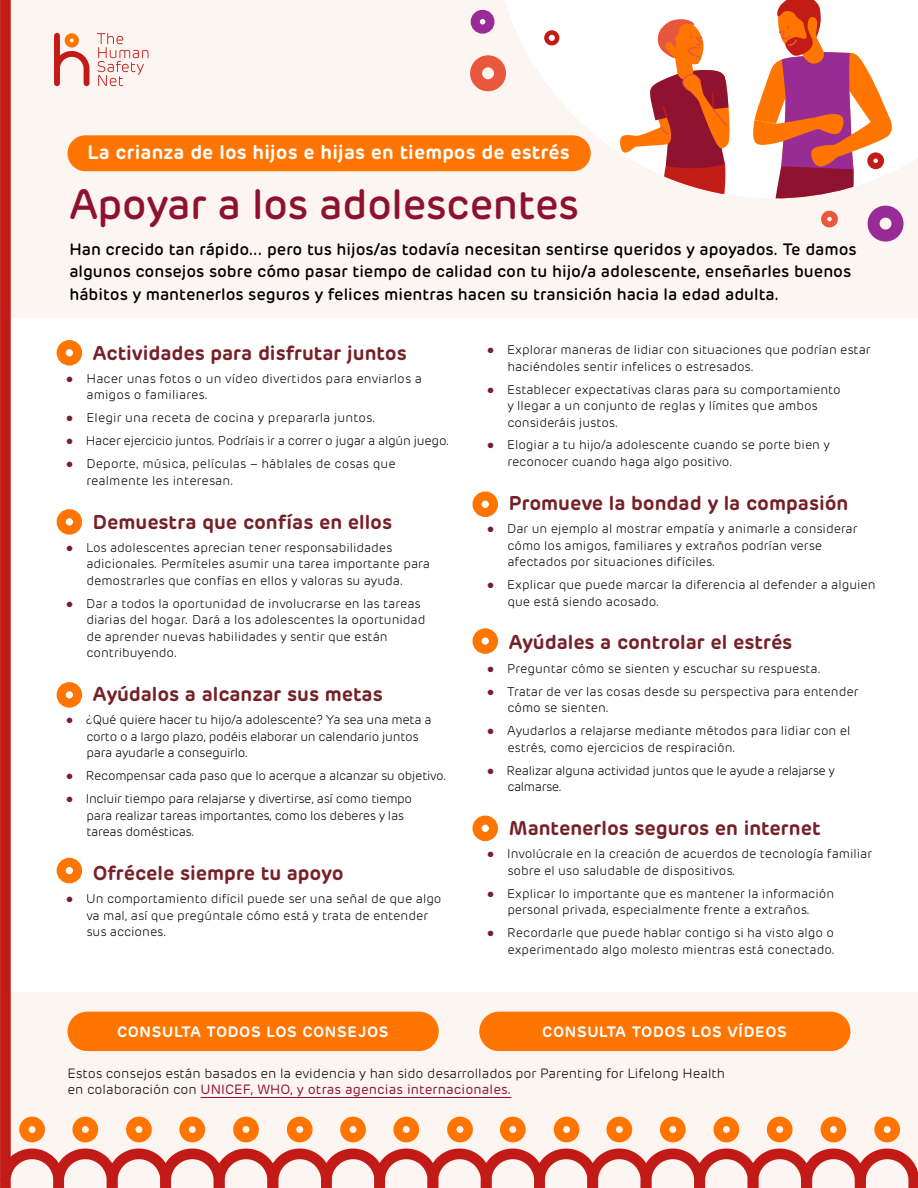
<style>
.page{position:relative;width:918px;height:1188px;background:#fff}
.page>*{position:absolute;margin:0;border:0;box-sizing:border-box;transform-origin:0 0}
.t1{font:500 42px "Rubrik";letter-spacing:-.01em;color:#8e1230}
.t2{font:600 19.8px "Rubrik";color:#752127}
.t3{font:600 19.5px "Rubrik";letter-spacing:.01em;color:#fff}
.t4{font:500 16.5px/22.5px "Rubrik";color:#000}
.t5{font:600 15px "Rubrik";letter-spacing:.05em;color:#fff}
.t6{font:300 13.5px/16.5px "Rubrik";color:#000}
.t7{font:300 12.75px/16.5px "Rubrik";color:#000}
.t8{font:300 12.75px/16.5px "Rubrik";letter-spacing:-.02em;color:#000}
.t9{font:300 12.75px/16.5px "Rubrik";letter-spacing:-.025em;color:#000}
.s1{font-family:"Arial";font-weight:400;color:#752127}
.s2{font-weight:400;color:#8e1230}
</style>
<div class="page">
<div style="left:0;top:0;width:918px;height:318px;background:#fdf5f1"></div>
<div style="left:0;top:993px;width:918px;height:195px;background:#fdf5f1"></div>
<div style="left:895px;top:0;width:23px;height:170px;background:#fff"></div>
<svg style="left:504px;top:0;width:248px;height:197px;fill:#fff"></svg>
<svg style="left:618px;top:19px;width:112px;height:178px"></svg>
<svg style="left:752px;top:0;width:143px;height:198px"></svg>
<svg style="left:64px;top:33px;width:25px;height:53px"></svg>
<svg style="left:97px;top:33px;width:51px;height:53px"></svg>
<div style="left:868px;top:206px;width:36px;height:36px;border:12px solid #982b95;border-radius:50%"></div>
<div style="left:470px;top:55px;width:36px;height:36px;border:12px solid #e9573d;border-radius:50%"></div>
<div style="left:471px;top:10px;width:24px;height:24px;border:9px solid #982b95;border-radius:50%"></div>
<div style="left:821px;top:211px;width:17px;height:16px;border:6px solid #e9573d;border-radius:50%"></div>
<div style="left:867px;top:152px;width:17px;height:17px;border:6px solid #c21b17;border-radius:50%"></div>
<div style="left:544px;top:30px;width:15px;height:15px;border:4px solid #c21b17;border-radius:50%"></div>
<svg style="left:72px;top:1117px;width:26px;height:25px"></svg>
<svg style="left:0;top:0;width:64px;height:1188px"></svg>
<svg style="left:126px;top:1117px;width:26px;height:25px"></svg>
<svg style="left:179px;top:1117px;width:26px;height:25px"></svg>
<svg style="left:233px;top:1117px;width:26px;height:25px"></svg>
<svg style="left:287px;top:1117px;width:26px;height:25px"></svg>
<svg style="left:340px;top:1117px;width:26px;height:25px"></svg>
<svg style="left:393px;top:1117px;width:26px;height:25px"></svg>
<svg style="left:447px;top:1117px;width:26px;height:25px"></svg>
<svg style="left:554px;top:1117px;width:25px;height:25px"></svg>
<svg style="left:500px;top:1117px;width:26px;height:25px"></svg>
<svg style="left:606px;top:1117px;width:26px;height:25px"></svg>
<svg style="left:660px;top:1117px;width:26px;height:25px"></svg>
<svg style="left:714px;top:1117px;width:25px;height:25px"></svg>
<svg style="left:767px;top:1117px;width:26px;height:25px"></svg>
<svg style="left:821px;top:1117px;width:25px;height:25px"></svg>
<svg style="left:874px;top:1117px;width:26px;height:25px"></svg>
<svg style="left:53px;top:1149px;width:865px;height:39px"></svg>
<div style="left:57px;top:340px;width:25px;height:26px;border:9px solid #ff7500;border-radius:50%"></div>
<div style="left:473px;top:492px;width:25px;height:25px;border:9px solid #ff7500;border-radius:50%"></div>
<div style="left:473px;top:628px;width:25px;height:26px;border:9px solid #ff7500;border-radius:50%"></div>
<div style="left:473px;top:816px;width:25px;height:25px;border:9px solid #ff7500;border-radius:50%"></div>
<div style="left:57px;top:509px;width:25px;height:26px;border:9px solid #ff7500;border-radius:50%"></div>
<div style="left:57px;top:682px;width:25px;height:26px;border:9px solid #ff7500;border-radius:50%"></div>
<div style="left:57px;top:858px;width:25px;height:25px;border:9px solid #ff7500;border-radius:50%"></div>
<div style="left:68px;top:1012px;width:371px;height:39px;background:#ff7500;border-radius:20px"></div>
<div style="left:479px;top:1012px;width:371px;height:39px;background:#ff7500;border-radius:20px"></div>
<hr style="left:201px;top:1097px;width:310px;height:1px;background:#8e1230">
<div style="left:68px;top:135px;width:523px;height:36px;background:#ff7500;border-radius:18px"></div>
<h3 class="t3" style="left:88px;top:140px;width:483px">La crianza de los hijos e hijas en tiempos de estrés</h3>
<h1 class="t1" style="left:69px;top:178px;width:511px">Apoyar a los adolescentes</h1>
<p class="t4" style="left:69px;top:238px;width:789px">Han crecido tan rápido... pero tus hijos/as todavía necesitan sentirse queridos y apoyados. Te damos algunos consejos sobre cómo pasar tiempo de calidad con tu hijo/a adolescente, enseñarles buenos hábitos y mantenerlos seguros y felices mientras hacen su transición hacia la edad adulta.</p>
<h2 class="t2" style="left:93px;top:340px;width:315px">Actividades para disfrutar juntos</h2>
<p class="t7" style="left:86px;top:370px;width:337px;text-indent:-21px"><span class="s1">●</span> Hacer unas fotos o un vídeo divertidos para enviarlos a amigos o familiares.</p>
<p class="t7" style="left:66px;top:410px;width:311px"><span class="s1">●</span> Elegir una receta de cocina y prepararla juntos.</p>
<p class="t8" style="left:66px;top:433px;width:385px"><span class="s1">●</span> Hacer ejercicio juntos. Podríais ir a correr o jugar a algún juego.</p>
<p class="t7" style="left:86px;top:456px;width:311px;text-indent:-21px"><span class="s1">●</span> Deporte, música, películas – háblales de cosas que realmente les interesan.</p>
<h2 class="t2" style="left:93px;top:509px;width:301px">Demuestra que confías en ellos</h2>
<p class="t7" style="left:86px;top:540px;width:345px;text-indent:-21px"><span class="s1">●</span> Los adolescentes aprecian tener responsabilidades adicionales. Permíteles asumir una tarea importante para demostrarles que confías en ellos y valoras su ayuda.</p>
<p class="t7" style="left:86px;top:595px;width:341px;text-indent:-21px"><span class="s1">●</span> Dar a todos la oportunidad de involucrarse en las tareas diarias del hogar. Dará a los adolescentes la oportunidad de aprender nuevas habilidades y sentir que están contribuyendo.</p>
<h2 class="t2" style="left:93px;top:682px;width:291px">Ayúdalos a alcanzar sus metas</h2>
<p class="t8" style="left:86px;top:712px;width:347px;text-indent:-21px"><span class="s1">●</span> ¿Qué quiere hacer tu hijo/a adolescente? Ya sea una meta a corto o a largo plazo, podéis elaborar un calendario juntos para ayudarle a conseguirlo.</p>
<p class="t8" style="left:66px;top:768px;width:382px"><span class="s1">●</span> Recompensar cada paso que lo acerque a alcanzar su objetivo.</p>
<p class="t8" style="left:86px;top:791px;width:327px;text-indent:-21px"><span class="s1">●</span> Incluir tiempo para relajarse y divertirse, así como tiempo para realizar tareas importantes, como los deberes y las tareas domésticas.</p>
<h2 class="t2" style="left:93px;top:861px;width:252px">Ofrécele siempre tu apoyo</h2>
<p class="t7" style="left:86px;top:891px;width:357px;text-indent:-21px"><span class="s1">●</span> Un comportamiento difícil puede ser una señal de que algo va mal, así que pregúntale cómo está y trata de entender sus acciones.</p>
<p class="t7" style="left:507px;top:342px;width:365px;text-indent:-21px"><span class="s1">●</span> Explorar maneras de lidiar con situaciones que podrían estar haciéndoles sentir infelices o estresados.</p>
<p class="t7" style="left:507px;top:381px;width:335px;text-indent:-21px"><span class="s1">●</span> Establecer expectativas claras para su comportamiento y llegar a un conjunto de reglas y límites que ambos consideráis justos.</p>
<p class="t7" style="left:507px;top:437px;width:324px;text-indent:-21px"><span class="s1">●</span> Elogiar a tu hijo/a adolescente cuando se porte bien y reconocer cuando haga algo positivo.</p>
<h2 class="t2" style="left:509px;top:490px;width:341px">Promueve la bondad y la compasión</h2>
<p class="t7" style="left:507px;top:521px;width:352px;text-indent:-21px"><span class="s1">●</span> Dar un ejemplo al mostrar empatía y animarle a considerar cómo los amigos, familiares y extraños podrían verse afectados por situaciones difíciles.</p>
<p class="t7" style="left:507px;top:577px;width:370px;text-indent:-21px"><span class="s1">●</span> Explicar que puede marcar la diferencia al defender a alguien que está siendo acosado.</p>
<h2 class="t2" style="left:509px;top:630px;width:285px">Ayúdales a controlar el estrés</h2>
<p class="t7" style="left:487px;top:660px;width:336px"><span class="s1">●</span> Preguntar cómo se sienten y escuchar su respuesta.</p>
<p class="t7" style="left:507px;top:683px;width:353px;text-indent:-21px"><span class="s1">●</span> Tratar de ver las cosas desde su perspectiva para entender cómo se sienten.</p>
<p class="t7" style="left:507px;top:723px;width:345px;text-indent:-21px"><span class="s1">●</span> Ayudarlos a relajarse mediante métodos para lidiar con el estrés, como ejercicios de respiración.</p>
<p class="t9" style="left:507px;top:762px;width:329px;text-indent:-21px"><span class="s1">●</span> Realizar alguna actividad juntos que le ayude a relajarse y calmarse.</p>
<h2 class="t2" style="left:509px;top:815px;width:313px">Mantenerlos seguros en internet</h2>
<p class="t7" style="left:507px;top:846px;width:366px;text-indent:-21px"><span class="s1">●</span> Involúcrale en la creación de acuerdos de tecnología familiar sobre el uso saludable de dispositivos.</p>
<p class="t7" style="left:487px;top:885px;width:349px;text-align:center"><span class="s1">●</span> Explicar lo importante que es mantener la información personal privada, especialmente frente a extraños.</p>
<p class="t7" style="left:487px;top:925px;width:350px;text-align:right"><span class="s1">●</span> Recordarle que puede hablar contigo si ha visto algo o experimentado algo molesto mientras está conectado.</p>
<p class="t5" style="left:117px;top:1022px;width:273px">CONSULTA TODOS LOS CONSEJOS</p>
<p class="t5" style="left:542px;top:1022px;width:246px">CONSULTA TODOS LOS VÍDEOS</p>
<p class="t6" style="left:68px;top:1065px;width:659px">Estos consejos están basados en la evidencia y han sido desarrollados por Parenting for Lifelong Health en colaboración con <span class="s2">UNICEF, WHO, y otras agencias internacionales.</span></p>
</div>
